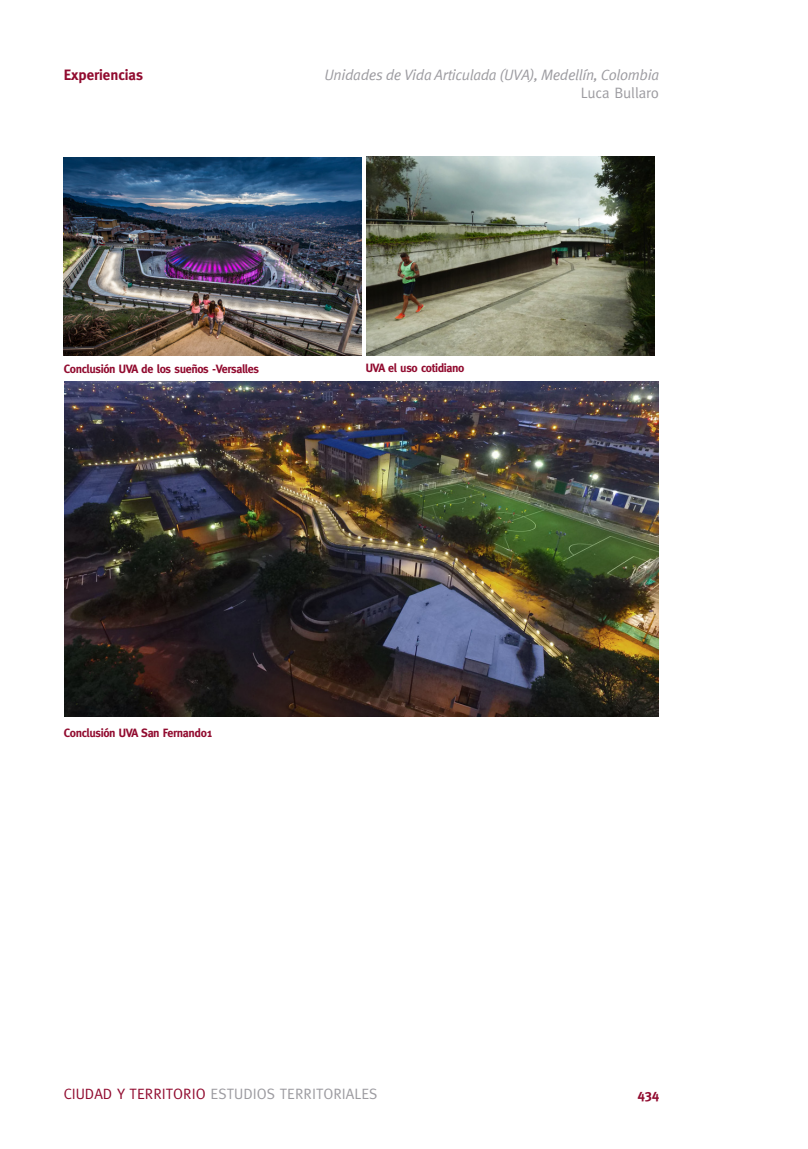
<style>
.page{position:relative;width:808px;height:1149px;background:#fff}
.page>*{position:absolute;margin:0;border:0;box-sizing:border-box;transform-origin:0 0}
.t1{font:15px "Meta";color:#9c9ba0}
.t2{font:italic 15px "Meta Normal";letter-spacing:-.02em;color:#9c9ba0}
.t3{font:700 15px "Meta";color:#910b2f}
.t4{font:700 13.5px "Meta";color:#910b2f}
._09-Pie_figuras{font:700 12px "Meta";letter-spacing:-.03em;color:#910b2f}
.s1{color:#910b2f}
</style>
<div class="page">
<img style="left:64px;top:157px;width:297px;height:198px">
<img style="left:64px;top:381px;width:595px;height:335px">
<img style="left:366px;top:157px;width:288px;height:198px">
<p class="t3" style="left:64px;top:66px;width:81px">Experiencias</p>
<p class="t2" style="left:325px;top:66px;width:336px">Unidades de Vida Articulada (UVA), Medellín, Colombia</p>
<p class="t1" style="left:581px;top:84px;width:80px">Luca Bullaro</p>
<p class="_09-Pie_figuras" style="left:64px;top:362px;width:197px">Conclusión UVA de los sueños -Versalles</p>
<p class="_09-Pie_figuras" style="left:366px;top:361px;width:100px">UVA el uso cotidiano</p>
<p class="_09-Pie_figuras" style="left:64px;top:725px;width:150px">Conclusión UVA San Fernando1</p>
<p class="t1" style="left:64px;top:1084px;width:315px"><span class="s1">CIUDAD Y TERRITORIO</span> ESTUDIOS TERRITORIALES</p>
<p class="t4" style="left:637px;top:1085px;width:23px">434</p>
</div>
